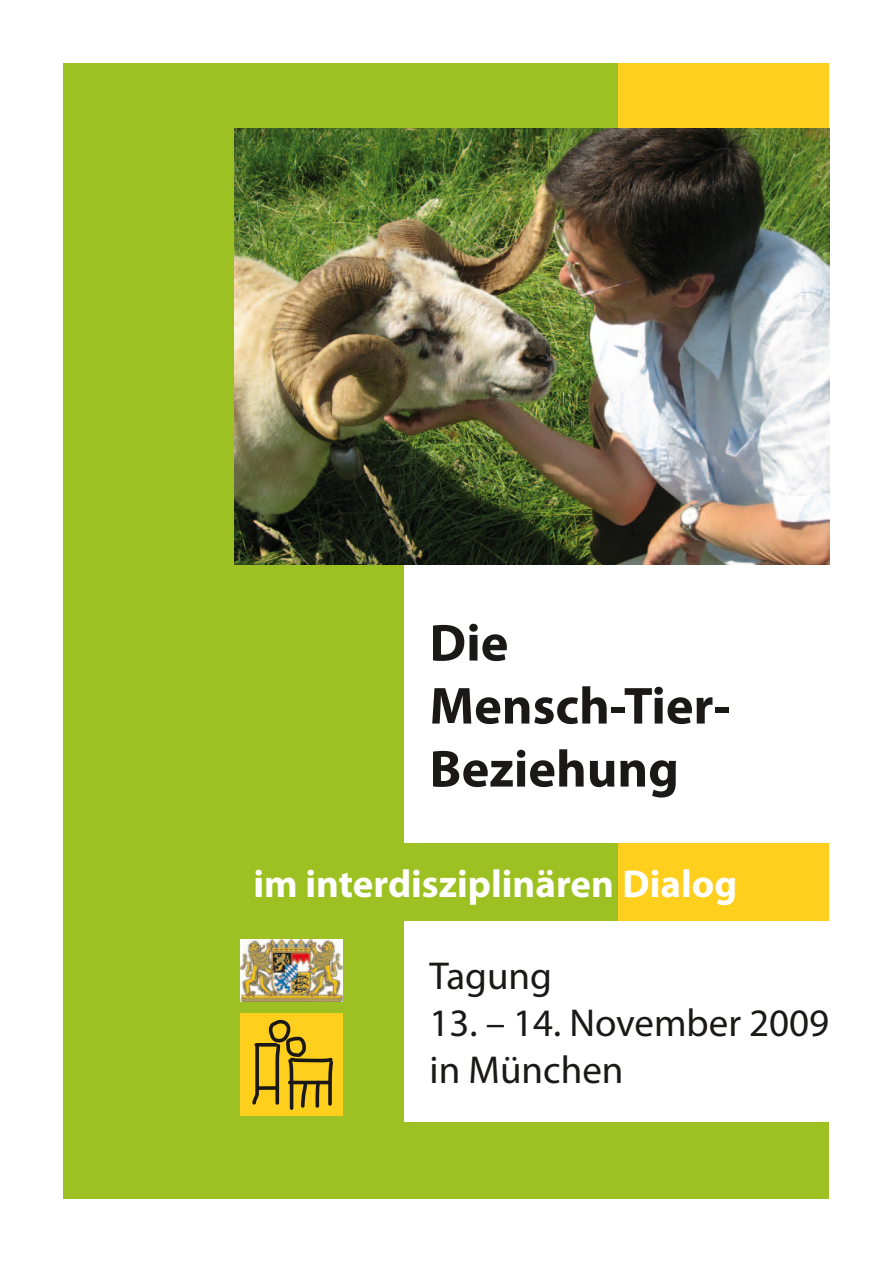
<style>
.page{position:relative;width:893px;height:1263px;background:#fff}
.page>*{position:absolute;margin:0;border:0;box-sizing:border-box;transform-origin:0 0}
.t1{font:700 52.5px/63px "Myriad Pro";color:#1a1918}
.t2{font:39px/46.8px "Myriad Pro";color:#1a1918}
.t3{font:700 39px "Myriad Pro";color:#fff}
</style>
<div class="page">
<div style="left:64px;top:64px;width:765px;height:1135px;background:#9dc122"></div>
<div style="left:619px;top:64px;width:210px;height:865px;background:#fecf1d"></div>
<div style="left:405px;top:921px;width:424px;height:201px;background:#fff"></div>
<div style="left:405px;top:564px;width:424px;height:279px;background:#fff"></div>
<img style="left:234px;top:129px;width:595px;height:435px">
<div style="left:241px;top:1013px;width:102px;height:102px;background:#fecf1d"></div>
<svg style="left:252px;top:1019px;width:81px;height:91px"></svg>
<img style="left:241px;top:940px;width:102px;height:62px">
<h1 class="t1" style="left:430px;top:610px;width:302px">Die<br>Mensch-Tier-<br>Beziehung</h1>
<p class="t3" style="left:253px;top:858px;width:485px">im interdisziplinären Dialog</p>
<p class="t2" style="left:430px;top:952px;width:124px">Tagung</p>
<p class="t2" style="left:430px;top:999px;width:401px">13. – 14. November 2009 in München</p>
</div>
